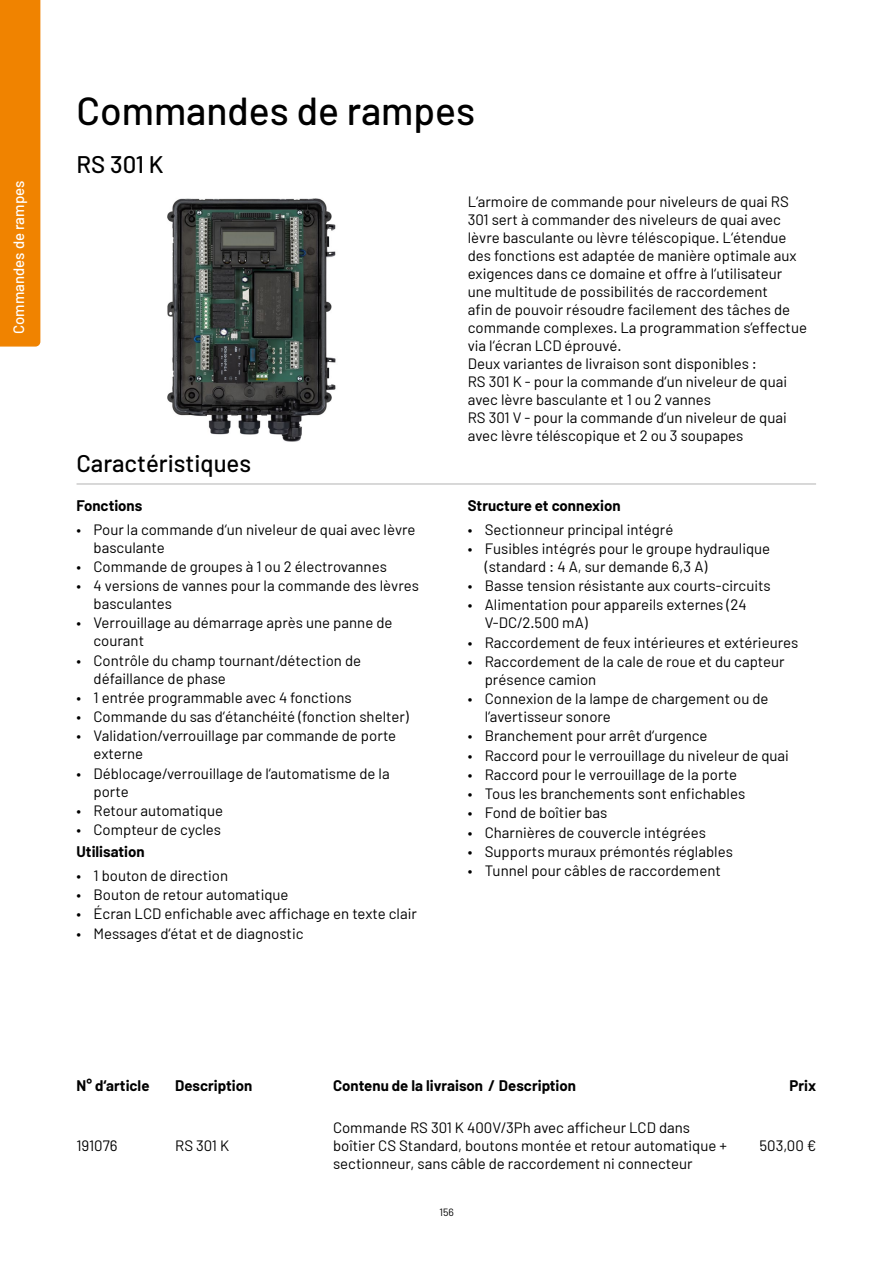
<style>
.page{position:relative;width:893px;height:1263px;background:#fff}
.page>*{position:absolute;margin:0;border:0;box-sizing:border-box;transform-origin:0 0}
.t1{font:500 39px "Barlow";color:#000}
.t2{font:500 24px "Barlow";color:#000}
.t3{font:15px/18px "Barlow";color:#000}
.t4{font:700 15px "Barlow";color:#000}
.t5{font:500 15px "Barlow";color:#fff}
.t6{font:10.5px "Barlow";color:#000}
</style>
<div class="page">
<div style="left:0;top:0;width:40px;height:347px;background:#f08300"></div>
<hr style="left:77px;top:484px;width:739px;height:1px;background:#b3b2b2">
<img style="left:167px;top:198px;width:169px;height:244px">
<p class="t5" style="left:10px;top:334px;width:155px;rotate:-90deg">Commandes de rampes</p>
<h1 class="t1" style="left:77px;top:86px;width:400px">Commandes de rampes</h1>
<h2 class="t2" style="left:77px;top:149px;width:89px">RS 301 K</h2>
<h2 class="t2" style="left:77px;top:448px;width:176px">Caractéristiques</h2>
<p class="t4" style="left:77px;top:496px;width:67px">Fonctions</p>
<p class="t3" style="left:94px;top:520px;width:324px;text-indent:-17px">• Pour la commande d‘un niveleur de quai avec lèvre basculante</p>
<p class="t3" style="left:77px;top:557px;width:312px">• Commande de groupes à 1 ou 2 électrovannes</p>
<p class="t3" style="left:94px;top:576px;width:327px;text-indent:-17px">• 4 versions de vannes pour la commande des lèvres basculantes</p>
<p class="t3" style="left:94px;top:614px;width:300px;text-indent:-17px">• Verrouillage au démarrage après une panne de courant</p>
<p class="t3" style="left:94px;top:651px;width:269px;text-indent:-17px">• Contrôle du champ tournant/détection de défaillance de phase</p>
<p class="t3" style="left:77px;top:688px;width:277px">• 1 entrée programmable avec 4 fonctions</p>
<p class="t3" style="left:77px;top:707px;width:334px">• Commande du sas d‘étanchéité (fonction shelter)</p>
<p class="t3" style="left:94px;top:726px;width:304px;text-indent:-17px">• Validation/verrouillage par commande de porte externe</p>
<p class="t3" style="left:94px;top:764px;width:298px;text-indent:-17px">• Déblocage/verrouillage de l‘automatisme de la porte</p>
<p class="t3" style="left:77px;top:801px;width:148px">• Retour automatique</p>
<p class="t3" style="left:77px;top:820px;width:146px">• Compteur de cycles</p>
<p class="t4" style="left:77px;top:843px;width:70px">Utilisation</p>
<p class="t3" style="left:77px;top:866px;width:153px">• 1 bouton de direction</p>
<p class="t3" style="left:77px;top:885px;width:214px">• Bouton de retour automatique</p>
<p class="t3" style="left:77px;top:904px;width:342px">• Écran LCD enfichable avec affichage en texte clair</p>
<p class="t3" style="left:77px;top:924px;width:229px">• Messages d‘état et de diagnostic</p>
<p class="t3" style="left:468px;top:192px;width:341px">L‘armoire de commande pour niveleurs de quai RS 301 sert à commander des niveleurs de quai avec lèvre basculante ou lèvre téléscopique. L‘étendue des fonctions est adaptée de manière optimale aux exigences dans ce domaine et offre à l‘utilisateur une multitude de possibilités de raccordement<br>afin de pouvoir résoudre facilement des tâches de commande complexes. La programmation s‘effectue via l‘écran LCD éprouvé.<br>Deux variantes de livraison sont disponibles :<br>RS 301 K - pour la commande d‘un niveleur de quai avec lèvre basculante et 1 ou 2 vannes<br>RS 301 V - pour la commande d‘un niveleur de quai avec lèvre téléscopique et 2 ou 3 soupapes</p>
<p class="t4" style="left:468px;top:496px;width:155px">Structure et connexion</p>
<p class="t3" style="left:468px;top:520px;width:207px">• Sectionneur principal intégré</p>
<p class="t3" style="left:485px;top:539px;width:287px;text-indent:-17px">• Fusibles intégrés pour le groupe hydraulique (standard : 4 A, sur demande 6,3 A)</p>
<p class="t3" style="left:468px;top:576px;width:304px">• Basse tension résistante aux courts-circuits</p>
<p class="t3" style="left:485px;top:596px;width:263px;text-indent:-17px">• Alimentation pour appareils externes (24<br>V-DC/2.500 mA)</p>
<p class="t3" style="left:468px;top:633px;width:332px">• Raccordement de feux intérieures et extérieures</p>
<p class="t3" style="left:485px;top:652px;width:301px;text-indent:-17px">• Raccordement de la cale de roue et du capteur présence camion</p>
<p class="t3" style="left:485px;top:689px;width:285px;text-indent:-17px">• Connexion de la lampe de chargement ou de l‘avertisseur sonore</p>
<p class="t3" style="left:468px;top:726px;width:241px">• Branchement pour arrêt d‘urgence</p>
<p class="t3" style="left:468px;top:746px;width:323px">• Raccord pour le verrouillage du niveleur de quai</p>
<p class="t3" style="left:468px;top:765px;width:271px">• Raccord pour le verrouillage de la porte</p>
<p class="t3" style="left:468px;top:784px;width:279px">• Tous les branchements sont enfichables</p>
<p class="t3" style="left:468px;top:803px;width:141px">• Fond de boîtier bas</p>
<p class="t3" style="left:468px;top:823px;width:240px">• Charnières de couvercle intégrées</p>
<p class="t3" style="left:468px;top:842px;width:267px">• Supports muraux prémontés réglables</p>
<p class="t3" style="left:468px;top:861px;width:255px">• Tunnel pour câbles de raccordement</p>
<p class="t4" style="left:76px;top:1076px;width:75px">N° d‘article</p>
<p class="t4" style="left:175px;top:1076px;width:79px">Description</p>
<p class="t4" style="left:333px;top:1076px;width:244px">Contenu de la livraison / Description</p>
<p class="t4" style="left:790px;top:1076px;width:28px">Prix</p>
<p class="t3" style="left:333px;top:1118px;width:395px">Commande RS 301 K 400V/3Ph avec afficheur LCD dans boîtier CS Standard, boutons montée et retour automatique + sectionneur, sans câble de raccordement ni connecteur</p>
<p class="t3" style="left:175px;top:1136px;width:56px">RS 301 K</p>
<p class="t3" style="left:76px;top:1136px;width:43px">191076</p>
<p class="t3" style="left:759px;top:1136px;width:58px">503,00 €</p>
<p class="t6" style="left:439px;top:1206px;width:16px">156</p>
</div>
